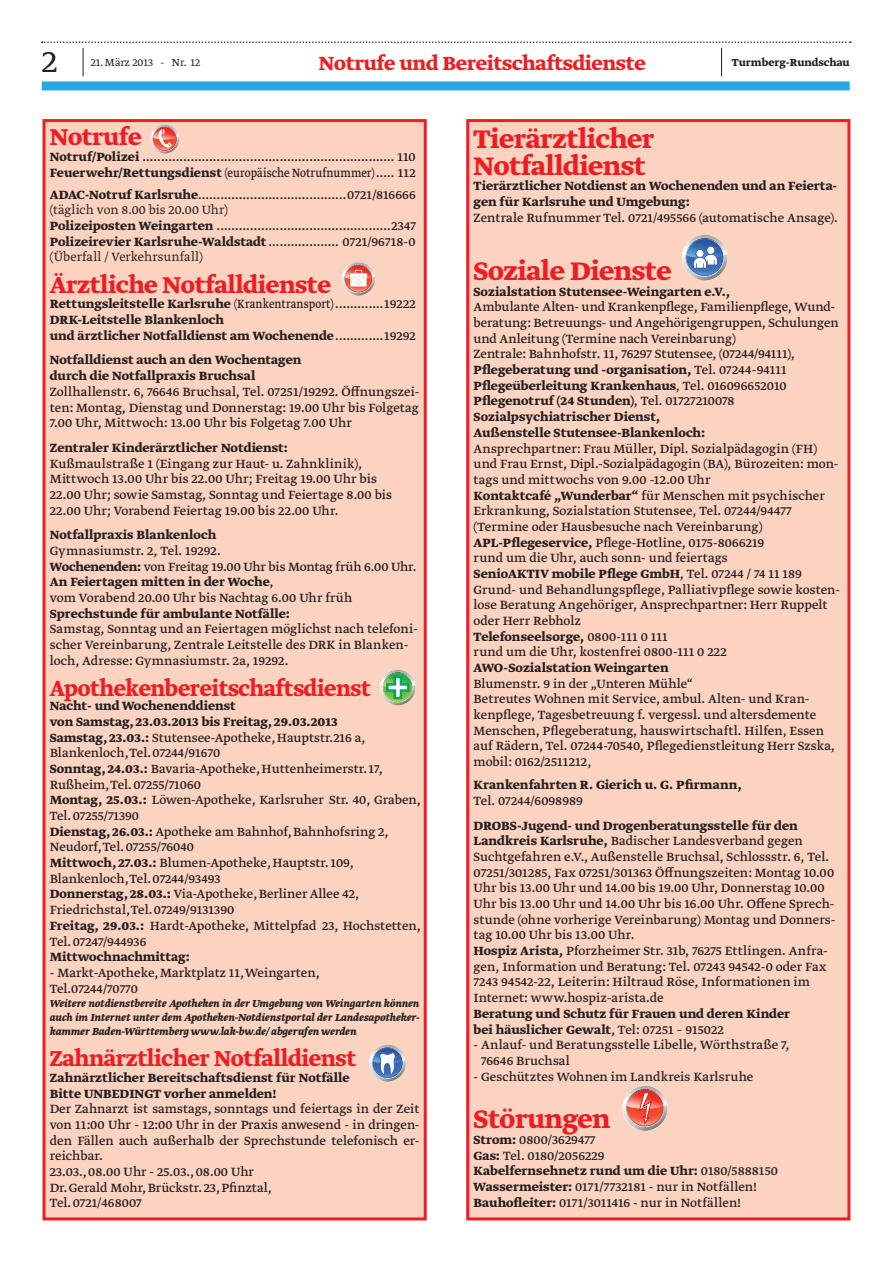
<style>
.page{position:relative;width:893px;height:1263px;background:#fff}
.page>*{position:absolute;margin:0;border:0;box-sizing:border-box;transform-origin:0 0}
.t1{font:300 36px "Greta Text Std";color:#231f20}
.t2{font:700 30px/27px "Greta Text Std";letter-spacing:-.015em;color:#ee1d23}
.t3{font:700 27px "Greta Text Std";letter-spacing:-.015em;color:#ee1d23}
.t4{font:700 25.5px "Greta Text Std";letter-spacing:-.015em;color:#ee1d23;scale:.95 1}
.t5{font:700 25.5px "Greta Text Std";letter-spacing:-.015em;color:#ee1d23}
.t6{font:700 22.5px "Greta Text Std";letter-spacing:-.015em;color:#ee1d23}
.t7{font:14.1px/15.8px "Greta Text Std";color:#231f20}
.t8{font:700 14.1px/15.8px "Greta Text Std";color:#231f20}
.t9{font:italic 700 12px/14.1px "Greta Text Std";letter-spacing:-.01em;color:#231f20;text-align:justify}
.t10{font:700 12px "Greta Text Std";color:#231f20}
.t11{font:300 12px "Greta Text Std";color:#231f20}
.s1{font-weight:700}
.s2{font-weight:300}
.s3{font-weight:400}
</style>
<div class="page">
<div style="left:42px;top:81px;width:808px;height:9px;background:#24aae1"></div>
<svg style="left:42px;top:41px;width:809px;height:35px"></svg>
<div style="left:44px;top:121px;width:381px;height:1098px;background:#fcd2c0"></div>
<div style="left:43px;top:119px;width:384px;height:1101px;border:3px solid #ee1d23"></div>
<div style="left:468px;top:121px;width:381px;height:1098px;background:#fcd2c0"></div>
<div style="left:466px;top:119px;width:384px;height:1101px;border:3px solid #ee1d23"></div>
<svg style="left:342px;top:262px;width:33px;height:34px"></svg>
<svg style="left:693px;top:276px;width:25px;height:4px"></svg>
<svg style="left:682px;top:235px;width:45px;height:45px"></svg>
<svg style="left:686px;top:238px;width:38px;height:39px"></svg>
<svg style="left:687px;top:239px;width:36px;height:37px"></svg>
<svg style="left:687px;top:239px;width:35px;height:36px"></svg>
<svg style="left:682px;top:235px;width:45px;height:33px"></svg>
<svg style="left:380px;top:670px;width:35px;height:35px"></svg>
<svg style="left:369px;top:1045px;width:37px;height:36px"></svg>
<svg style="left:623px;top:1086px;width:44px;height:45px"></svg>
<svg style="left:151px;top:125px;width:28px;height:28px"></svg>
<h1 class="t1" style="left:42px;top:41px;width:17px">2</h1>
<p class="t11" style="left:91px;top:56px;width:111px">21. März 2013 - Nr. 12</p>
<h3 class="t6" style="left:319px;top:50px;width:328px">Notrufe und Bereitschaftsdienste</h3>
<p class="t10" style="left:732px;top:56px;width:119px">Turmberg-Rundschau</p>
<h3 class="t3" style="left:50px;top:121px;width:93px">Notrufe</h3>
<p class="t7" style="left:50px;top:150px;width:368px"><span class="s1">Notruf/Polizei</span> .................................................................... 110<br><span class="s1">Feuerwehr/Rettungsdienst</span> (europäische Notrufnummer) ..... 112</p>
<p class="t7" style="left:50px;top:187px;width:367px"><span class="s1">ADAC-Notruf Karlsruhe</span>........................................0721/816666 <span class="s2">(täglich von 8.00 bis 20.00 Uhr)<br></span><span class="s1">Polizeiposten Weingarten</span> ...............................................2347<br><span class="s1">Polizeirevier Karlsruhe-Waldstadt</span> ................... 0721/96718-0 <span class="s2">(Überfall / Verkehrsunfall)</span></p>
<h3 class="t3" style="left:50px;top:269px;width:283px">Ärztliche Notfalldienste</h3>
<p class="t8" style="left:50px;top:297px;width:368px">Rettungsleitstelle Karlsruhe <span class="s3">(Krankentransport) .............19222<br></span>DRK-Leitstelle Blankenloch<br>und ärztlicher Notfalldienst am Wochenende <span class="s3">.............19292</span></p>
<p class="t8" style="left:50px;top:353px;width:253px">Notfalldienst auch an den Wochentagen durch die Notfallpraxis Bruchsal</p>
<p class="t7" style="left:50px;top:384px;width:371px;text-align:justify">Zollhallenstr. 6, 76646 Bruchsal, Tel. 07251/19292. Öffnungszei&shy;ten: Montag, Dienstag und Donnerstag: 19.00 Uhr bis Folgetag 7.00 Uhr, Mittwoch: 13.00 Uhr bis Folgetag 7.00 Uhr</p>
<p class="t8" style="left:50px;top:440px;width:240px">Zentraler Kinderärztlicher Notdienst:</p>
<p class="t7" style="left:50px;top:456px;width:344px">Kußmaulstraße 1 (Eingang zur Haut- u. Zahnklinik), Mittwoch 13.00 Uhr bis 22.00 Uhr; Freitag 19.00 Uhr bis 22.00 Uhr; sowie Samstag, Sonntag und Feiertage 8.00 bis 22.00 Uhr; Vorabend Feiertag 19.00 bis 22.00 Uhr.</p>
<p class="t8" style="left:50px;top:528px;width:168px">Notfallpraxis Blankenloch</p>
<p class="t7" style="left:50px;top:543px;width:368px">Gymnasiumstr. 2, Tel. 19292.<br><span class="s1">Wochenenden:</span> von Freitag 19.00 Uhr bis Montag früh 6.00 Uhr.<br><span class="s1">An Feiertagen mitten in der Woche</span>,<br>vom Vorabend 20.00 Uhr bis Nachtag 6.00 Uhr früh</p>
<p class="t8" style="left:50px;top:606px;width:242px">Sprechstunde für ambulante Notfälle:</p>
<p class="t7" style="left:50px;top:622px;width:369px">Samstag, Sonntag und an Feiertagen möglichst nach telefoni&shy;scher Vereinbarung, Zentrale Leitstelle des DRK in Blanken&shy;loch, Adresse: Gymnasiumstr. 2a, 19292.</p>
<h3 class="t4" style="left:50px;top:673px;width:339px">Apothekenbereitschaftsdienst</h3>
<p class="t7" style="left:50px;top:699px;width:373px"><span class="s1">Nacht- und Wochenenddienst<br>von Samstag, 23.03.2013 bis Freitag, 29.03.2013<br>Samstag, 23.03.:</span> Stutensee-Apotheke, Hauptstr.216 a, Blankenloch, Tel. 07244/91670<br><span class="s1">Sonntag, 24.03.:</span> Bavaria-Apotheke, Huttenheimerstr. 17, Rußheim, Tel. 07255/71060<br><span class="s1">Montag, 25.03.:</span> Löwen-Apotheke, Karlsruher Str. 40, Graben, Tel. 07255/71390<br><span class="s1">Dienstag, 26.03.:</span> Apotheke am Bahnhof, Bahnhofsring 2, Neudorf, Tel. 07255/76040<br><span class="s1">Mittwoch, 27.03.:</span> Blumen-Apotheke, Hauptstr. 109, Blankenloch, Tel. 07244/93493<br><span class="s1">Donnerstag, 28.03.:</span> Via-Apotheke, Berliner Allee 42, Friedrichstal, Tel. 07249/9131390<br><span class="s1">Freitag, 29.03.:</span> Hardt-Apotheke, Mittelpfad 23, Hochstetten, Tel. 07247/944936</p>
<p class="t8" style="left:50px;top:950px;width:142px">Mittwochnachmittag:</p>
<p class="t7" style="left:50px;top:965px;width:271px">- Markt-Apotheke, Marktplatz 11, Weingarten,<br>Tel.07244/70770</p>
<p class="t9" style="left:50px;top:997px;width:371px">Weitere notdienstbereite Apotheken in der Umgebung von Weingarten können auch im Internet unter dem Apotheken-Notdienstportal der Landesapotheker&shy;kammer Baden-Württemberg www.lak-bw.de/ abgerufen werden</p>
<h3 class="t5" style="left:50px;top:1043px;width:308px">Zahnärztlicher Notfalldienst</h3>
<p class="t8" style="left:50px;top:1070px;width:301px">Zahnärztlicher Bereitschaftsdienst fü r Notfälle<br>Bitte UNBEDINGT vorher anmelden!</p>
<p class="t7" style="left:50px;top:1102px;width:371px">Der Zahnarzt ist samstags, sonntags und feiertags in der Zeit von 11:00 Uhr - 12:00 Uhr in der Praxis anwesend - in dringen&shy;den Fällen auch außerhalb der Sprechstunde telefonisch er&shy;reichbar.<br>23.03., 08.00 Uhr - 25.03., 08.00 Uhr<br>Dr. Gerald Mohr, Brü ckstr. 23, Pfinztal,<br>Tel. 0721/468007</p>
<h2 class="t2" style="left:473px;top:127px;width:182px">Tierärztlicher<br>Notfalldienst</h2>
<p class="t8" style="left:473px;top:179px;width:365px">Tierärztlicher Notdienst an Wochenenden und an Feierta&shy;gen für Karlsruhe und Umgebung:</p>
<p class="t7" style="left:473px;top:210px;width:366px">Zentrale Rufnummer Tel. 0721/495566 (automatische Ansage).</p>
<h2 class="t2" style="left:473px;top:259px;width:200px">Soziale Dienste</h2>
<p class="t8" style="left:473px;top:284px;width:258px">Sozialstation Stutensee-Weingarten e.V.,</p>
<p class="t7" style="left:473px;top:300px;width:367px">Ambulante Alten- und Krankenpflege, Familienpflege, Wund&shy;beratung: Betreuungs- und Angehörigengruppen, Schulungen und Anleitung (Termine nach Vereinbarung)<br>Zentrale: Bahnhofstr. 11, 76297 Stutensee, (07244/94111), <span class="s1">Pflegeberatung und -organisation,</span> Tel. 07244-94111<br><span class="s1">Pflegeüberleitung Krankenhaus</span>, Tel. 016096652010<br><span class="s1">Pflegenotruf (24 Stunden)</span>, Tel. 01727210078<br><span class="s1">Sozialpsychiatrischer Dienst,<br>Außenstelle Stutensee-Blankenloch:</span></p>
<p class="t7" style="left:473px;top:441px;width:368px">Ansprechpartner: Frau Müller, Dipl. Sozialpädagogin (FH) und Frau Ernst, Dipl.-Sozialpädagogin (BA), Bürozeiten: mon&shy;tags und mittwochs von 9.00 -12.00 Uhr<br><span class="s1">Kontaktcafé „Wunderbar“</span> für Menschen mit psychischer Erkrankung, Sozialstation Stutensee, Tel. 07244/94477 (Termine oder Hausbesuche nach Vereinbarung)<br><span class="s1">APL-Pflegeservice,</span> Pflege-Hotline, 0175-8066219<br>rund um die Uhr, auch sonn- und feiertags<br><span class="s1">SenioAKTIV mobile Pflege GmbH</span>, Tel. 07244 / 74 11 189<br>Grund- und Behandlungspflege, Palliativpflege sowie kosten&shy;lose Beratung Angehöriger, Ansprechpartner: Herr Ruppelt oder Herr Rebholz<br><span class="s1">Telefonseelsorge,</span> 0800-111 0 111<br>rund um die Uhr, kostenfrei 0800-111 0 222</p>
<p class="t8" style="left:473px;top:661px;width:197px">AWO-Sozialstation Weingarten</p>
<p class="t7" style="left:473px;top:676px;width:363px">Blumenstr. 9 in der „Unteren Mühle“<br>Betreutes Wohnen mit Service, ambul. Alten- und Kran&shy;kenpflege, Tagesbetreuung f. vergessl. und altersdemente Menschen, Pflegeberatung, hauswirtschaftl. Hilfen, Essen auf Rädern, Tel. 07244-70540, Pflegedienstleitung Herr Szska, mobil: 0162/2511212,</p>
<p class="t8" style="left:473px;top:778px;width:270px">Krankenfahrten R. Gierich u. G. Pfirmann,</p>
<p class="t7" style="left:473px;top:793px;width:111px">Tel. 07244/6098989</p>
<p class="t7" style="left:473px;top:818px;width:363px"><span class="s1">DROBS-Jugend- und Drogenberatungsstelle für den Landkreis Karlsruhe,</span> Badischer Landesverband gegen Suchtgefahren e.V., Außenstelle Bruchsal, Schlossstr. 6, Tel.<br>07251/301285, Fax 07251/301363 Öffnungszeiten: Montag 10.00<br>Uhr bis 13.00 Uhr und 14.00 bis 19.00 Uhr, Donnerstag 10.00<br>Uhr bis 13.00 Uhr und 14.00 Uhr bis 16.00 Uhr. Offene Sprech&shy;stunde (ohne vorherige Vereinbarung) Montag und Donners&shy;tag 10.00 Uhr bis 13.00 Uhr.<br><span class="s1">Hospiz Arista,</span> Pforzheimer Str. 31b, 76275 Ettlingen. Anfra&shy;gen, Information und Beratung: Tel. 07243 94542-0 oder Fax 7243 94542-22, Leiterin: Hiltraud Röse, Informationen im Internet: www.hospiz-arista.de</p>
<p class="t8" style="left:473px;top:1006px;width:318px">Beratung und Schutz fü r Frauen und deren Kinder bei häuslicher Gewalt<span class="s3">, Tel: 07251 – 915022</span></p>
<p class="t7" style="left:481px;top:1038px;width:310px;text-indent:-8px">- Anlauf- und Beratungsstelle Libelle, Wörthstraße 7,<br>76646 Bruchsal</p>
<p class="t7" style="left:473px;top:1069px;width:281px">- Geschü tztes Wohnen im Landkreis Karlsruhe</p>
<h2 class="t2" style="left:473px;top:1107px;width:138px">Störungen</h2>
<p class="t7" style="left:473px;top:1132px;width:306px"><span class="s1">Strom:</span> 0800/3629477<br><span class="s1">Gas:</span> Tel. 0180/2056229<br><span class="s1">Kabelfernsehnetz rund um die Uhr:</span> 0180/5888150<br><span class="s1">Wassermeister:</span> 0171/7732181 - nur in Notfällen!<br><span class="s1">Bauhofleiter:</span> 0171/3011416 - nur in Notfällen!</p>
</div>
